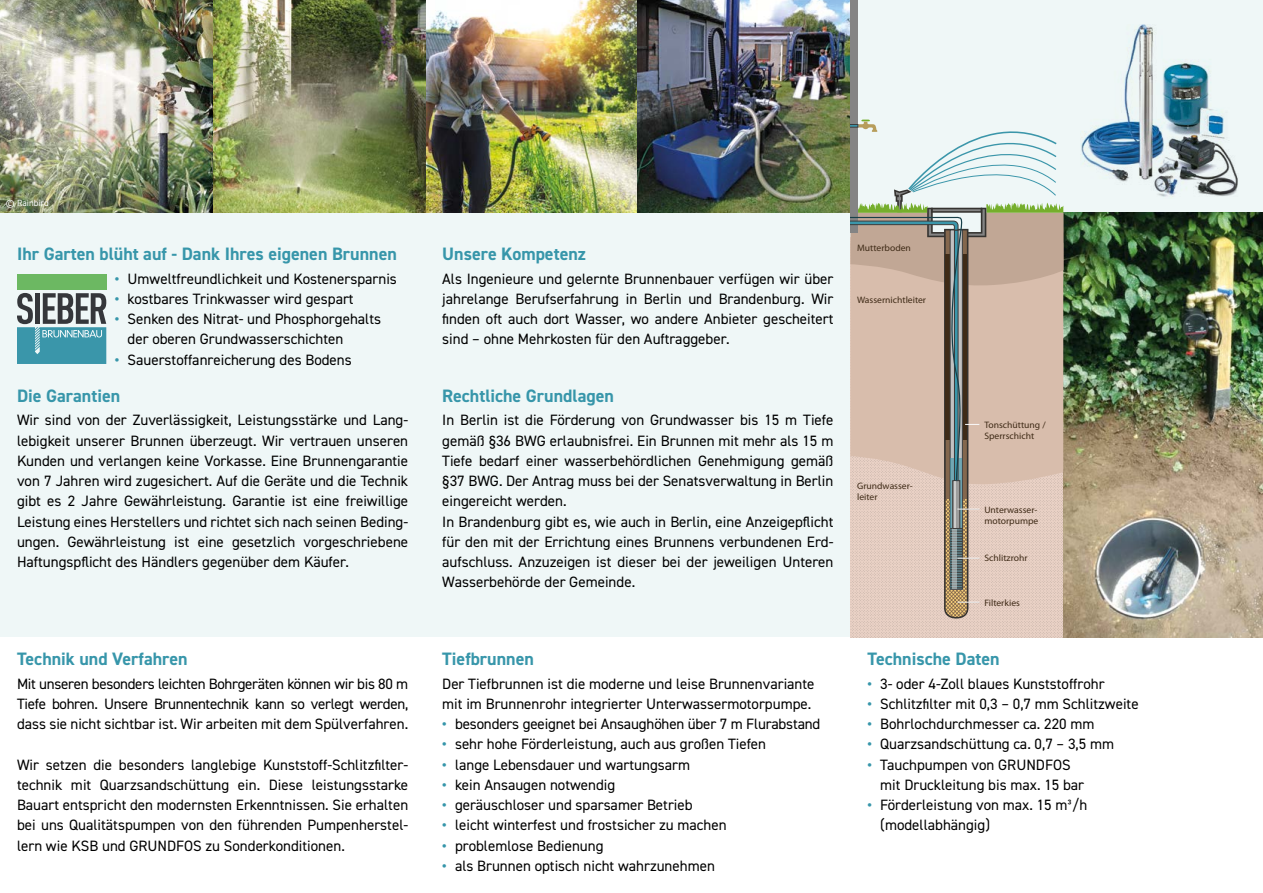
<style>
.page{position:relative;width:1263px;height:893px;background:#eff7f7}
.page>*{position:absolute;margin:0;border:0;box-sizing:border-box;transform-origin:0 0}
.t1{font:700 18px "DIN2014";color:#3796aa}
.t2{font:15px/20.2px "DIN2014";color:#000}
.t3{font:9.3px/11.2px "Myriad Pro";color:#3f2b17}
.t4{font:9px "DIN2014";color:#fff}
.s1{font-weight:700;color:#3796aa}
</style>
<div class="page">
<div style="left:0;top:638px;width:1263px;height:255px;background:#fff"></div>
<img style="left:213px;top:0;width:637px;height:213px">
<img style="left:1063px;top:213px;width:200px;height:425px">
<svg style="left:17px;top:293px;width:89px;height:71px"></svg>
<div style="left:17px;top:275px;width:89px;height:15px;background:#6cb862"></div>
<img style="left:0;top:0;width:213px;height:213px">
<svg style="left:850px;top:618px;width:213px;height:20px;background:#e2cbbf"></svg>
<div style="left:850px;top:0;width:8px;height:232px;background:#848484"></div>
<svg style="left:850px;top:119px;width:213px;height:499px"></svg>
<img style="left:1081px;top:24px;width:157px;height:173px">
<p class="t4" style="left:6px;top:198px;width:44px">© Rainbird</p>
<p class="t1" style="left:17px;top:242px;width:381px">Ihr Garten blüht auf - Dank Ihres eigenen Brunnen</p>
<p class="t2" style="left:115px;top:268px;width:284px"><span class="s1">•</span> Umweltfreundlichkeit und Kostenersparnis</p>
<p class="t2" style="left:115px;top:288px;width:240px"><span class="s1">•</span> kostbares Trinkwasser wird gespart</p>
<p class="t2" style="left:128px;top:308px;width:255px;text-indent:-13px"><span class="s1">•</span> Senken des Nitrat- und Phosphorgehalts der oberen Grundwasserschichten</p>
<p class="t2" style="left:115px;top:349px;width:238px"><span class="s1">•</span> Sauerstoffanreicherung des Bodens</p>
<p class="t1" style="left:17px;top:384px;width:105px">Die Garantien</p>
<p class="t2" style="left:17px;top:410px;width:393px;text-align:justify">Wir sind von der Zuverlässigkeit, Leistungsstärke und Lang&shy;lebigkeit unserer Brunnen überzeugt. Wir vertrauen unseren Kunden und verlangen keine Vorkasse. Eine Brunnengarantie von 7 Jahren wird zugesichert. Auf die Geräte und die Technik gibt es 2 Jahre Gewährleistung. Garantie ist eine freiwillige Leistung eines Herstellers und richtet sich nach seinen Beding&shy;ungen. Gewährleistung ist eine gesetzlich vorgeschriebene Haftungspflicht des Händlers gegenüber dem Käufer.</p>
<p class="t1" style="left:17px;top:647px;width:172px">Technik und Verfahren</p>
<p class="t2" style="left:17px;top:673px;width:393px;text-align:justify">Mit unseren besonders leichten Bohrgeräten können wir bis 80 m Tiefe bohren. Unsere Brunnentechnik kann so verlegt werden, dass sie nicht sichtbar ist. Wir arbeiten mit dem Spülverfahren.</p>
<p class="t2" style="left:17px;top:754px;width:393px;text-align:justify">Wir setzen die besonders langlebige Kunststoff-Schlitzfilter&shy;technik mit Quarzsandschüttung ein. Diese leistungsstarke Bauart entspricht den modernsten Erkenntnissen. Sie erhalten bei uns Qualitätspumpen von den führenden Pumpenherstel&shy;lern wie KSB und GRUNDFOS zu Sonderkonditionen.</p>
<p class="t1" style="left:442px;top:242px;width:145px">Unsere Kompetenz</p>
<p class="t2" style="left:442px;top:268px;width:393px;text-align:justify">Als Ingenieure und gelernte Brunnenbauer verfügen wir über jahrelange Berufserfahrung in Berlin und Brandenburg. Wir finden oft auch dort Wasser, wo andere Anbieter gescheitert sind – ohne Mehrkosten für den Auftraggeber.</p>
<p class="t1" style="left:442px;top:384px;width:173px">Rechtliche Grundlagen</p>
<p class="t2" style="left:442px;top:410px;width:393px">In Berlin ist die Förderung von Grundwasser bis 15 m Tiefe gemäß §36 BWG erlaubnisfrei. Ein Brunnen mit mehr als 15 m Tiefe bedarf einer wasserbehördlichen Genehmigung gemäß §37 BWG. Der Antrag muss bei der Senatsverwaltung in Berlin eingereicht werden.<br>In Brandenburg gibt es, wie auch in Berlin, eine Anzeigepflicht für den mit der Errichtung eines Brunnens verbundenen Erd&shy;aufschluss. Anzuzeigen ist dieser bei der jeweiligen Unteren Wasserbehörde der Gemeinde.</p>
<p class="t1" style="left:442px;top:647px;width:93px">Tiefbrunnen</p>
<p class="t2" style="left:442px;top:673px;width:374px">Der Tiefbrunnen ist die moderne und leise Brunnenvariante mit im Brunnenrohr integrierter Unterwassermotorpumpe.</p>
<p class="t2" style="left:442px;top:713px;width:380px"><span class="s1">•</span> besonders geeignet bei Ansaughöhen über 7 m Flurabstand</p>
<p class="t2" style="left:442px;top:734px;width:325px"><span class="s1">•</span> sehr hohe Förderleistung, auch aus großen Tiefen</p>
<p class="t2" style="left:442px;top:754px;width:249px"><span class="s1">•</span> lange Lebensdauer und wartungsarm</p>
<p class="t2" style="left:442px;top:774px;width:175px"><span class="s1">•</span> kein Ansaugen notwendig</p>
<p class="t2" style="left:442px;top:794px;width:252px"><span class="s1">•</span> geräuschloser und sparsamer Betrieb</p>
<p class="t2" style="left:442px;top:815px;width:286px"><span class="s1">•</span> leicht winterfest und frostsicher zu machen</p>
<p class="t2" style="left:442px;top:835px;width:163px"><span class="s1">•</span> problemlose Bedienung</p>
<p class="t2" style="left:442px;top:855px;width:274px"><span class="s1">•</span> als Brunnen optisch nicht wahrzunehmen</p>
<p class="t3" style="left:857px;top:242px;width:55px">Mutterboden</p>
<p class="t3" style="left:857px;top:294px;width:70px">Wassernichtleiter</p>
<p class="t3" style="left:857px;top:480px;width:57px">Grundwasser&shy;leiter</p>
<p class="t3" style="left:984px;top:419px;width:63px">Tonschüttung /<br>Sperrschicht</p>
<p class="t3" style="left:984px;top:504px;width:56px">Unterwasser&shy;motorpumpe</p>
<p class="t3" style="left:984px;top:552px;width:45px">Schlitzrohr</p>
<p class="t3" style="left:984px;top:597px;width:37px">Filterkies</p>
<p class="t1" style="left:867px;top:647px;width:134px">Technische Daten</p>
<p class="t2" style="left:867px;top:673px;width:239px"><span class="s1">•</span> 3- oder 4-Zoll blaues Kunststoffrohr</p>
<p class="t2" style="left:867px;top:693px;width:273px"><span class="s1">•</span> Schlitzfilter mit 0,3 – 0,7 mm Schlitzweite</p>
<p class="t2" style="left:867px;top:713px;width:228px"><span class="s1">•</span> Bohrlochdurchmesser ca. 220 mm</p>
<p class="t2" style="left:867px;top:734px;width:248px"><span class="s1">•</span> Quarzsandschüttung ca. 0,7 – 3,5 mm</p>
<p class="t2" style="left:880px;top:754px;width:205px;text-indent:-13px"><span class="s1">•</span> Tauchpumpen von GRUNDFOS mit Druckleitung bis max. 15 bar</p>
<p class="t2" style="left:880px;top:794px;width:208px;text-indent:-13px"><span class="s1">•</span> Förderleistung von max. 15 m³/h (modellabhängig)</p>
</div>
